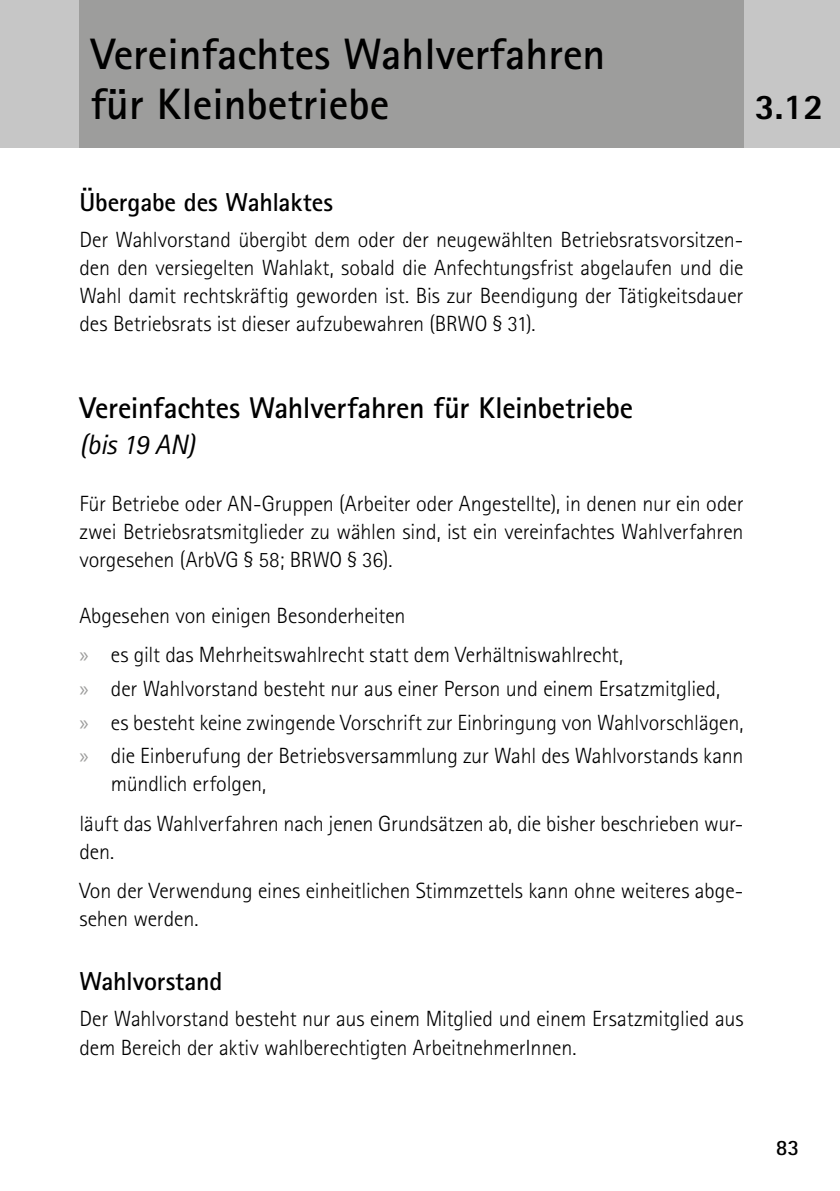
<style>
.page{position:relative;width:840px;height:1191px;background:#fff}
.page>*{position:absolute;margin:0;border:0;box-sizing:border-box;transform-origin:0 0}
.t1{font:700 44px/50px "Rotis Sans Serif Std";color:#000}
.t2{font:800 36px "Rotis Sans Serif Std";color:#000}
.t3{font:700 30px "Rotis Sans Serif Std";letter-spacing:-.01em;color:#000}
.t4{font:italic 28px "Rotis Sans Serif Std";letter-spacing:-.015em;color:#000}
.t5{font:700 26px "Rotis Sans Serif Std";letter-spacing:-.005em;color:#000}
.t6{font:300 22px/28px "Rotis Sans Serif Std";letter-spacing:-.01em;color:#000}
.t7{font:700 22px "Rotis Sans Serif Std";color:#000}
.s1{font-family:"Myriad Pro";font-weight:400;color:#9d9d9c}
</style>
<div class="page">
<div style="left:0;top:0;width:839px;height:147px;background:#c6c6c6"></div>
<div style="left:79px;top:0;width:664px;height:147px;background:#9d9d9c"></div>
<h1 class="t1" style="left:91px;top:28px;width:516px">Vereinfachtes Wahlverfahren für Kleinbetriebe</h1>
<h2 class="t2" style="left:754px;top:84px;width:70px">3.12</h2>
<p class="t5" style="left:79px;top:185px;width:255px">Übergabe des Wahlaktes</p>
<p class="t6" style="left:79px;top:226px;width:665px;text-align:justify">Der Wahlvorstand übergibt dem oder der neugewählten Betriebsratsvorsitzen&shy;den den versiegelten Wahlakt, sobald die Anfechtungsfrist abgelaufen und die Wahl damit rechtskräftig geworden ist. Bis zur Beendigung der Tätigkeitsdauer des Betriebsrats ist dieser aufzubewahren (BRWO § 31).</p>
<h3 class="t3" style="left:79px;top:389px;width:555px">Vereinfachtes Wahlverfahren für Kleinbetriebe</h3>
<p class="t4" style="left:79px;top:428px;width:117px">(bis 19 AN)</p>
<p class="t6" style="left:79px;top:489px;width:665px;text-align:justify">Für Betriebe oder AN-Gruppen (Arbeiter oder Angestellte), in denen nur ein oder zwei Betriebsratsmitglieder zu wählen sind, ist ein vereinfachtes Wahlverfahren vorgesehen (ArbVG § 58; BRWO § 36).</p>
<p class="t6" style="left:79px;top:595px;width:545px;line-height:39.4px">Abgesehen von einigen Besonderheiten<br><span class="s1">x</span> es gilt das Mehrheitswahlrecht statt dem Verhältniswahlrecht,</p>
<p class="t6" style="left:79px;top:671px;width:665px;line-height:33.6px"><span class="s1">x</span> der Wahlvorstand besteht nur aus einer Person und einem Ersatzmitglied,<br><span class="s1">x</span> es besteht keine zwingende Vorschrift zur Einbringung von Wahlvorschlägen, <span class="s1">x</span> die Einberufung der Betriebsversammlung zur Wahl des Wahlvorstands kann</p>
<p class="t6" style="left:79px;top:764px;width:665px;line-height:39.4px;text-indent:31px">mündlich erfolgen,<br>läuft das Wahlverfahren nach jenen Grundsätzen ab, die bisher beschrieben wur-</p>
<p class="t6" style="left:79px;top:831px;width:665px;line-height:39.4px">den.<br>Von der Verwendung eines einheitlichen Stimmzettels kann ohne weiteres abge-</p>
<p class="t6" style="left:79px;top:904px;width:120px">sehen werden.</p>
<p class="t5" style="left:79px;top:964px;width:144px">Wahlvorstand</p>
<p class="t6" style="left:79px;top:1005px;width:665px">Der Wahlvorstand besteht nur aus einem Mitglied und einem Ersatzmitglied aus dem Bereich der aktiv wahlberechtigten ArbeitnehmerInnen.</p>
<p class="t7" style="left:775px;top:1133px;width:25px">83</p>
</div>
